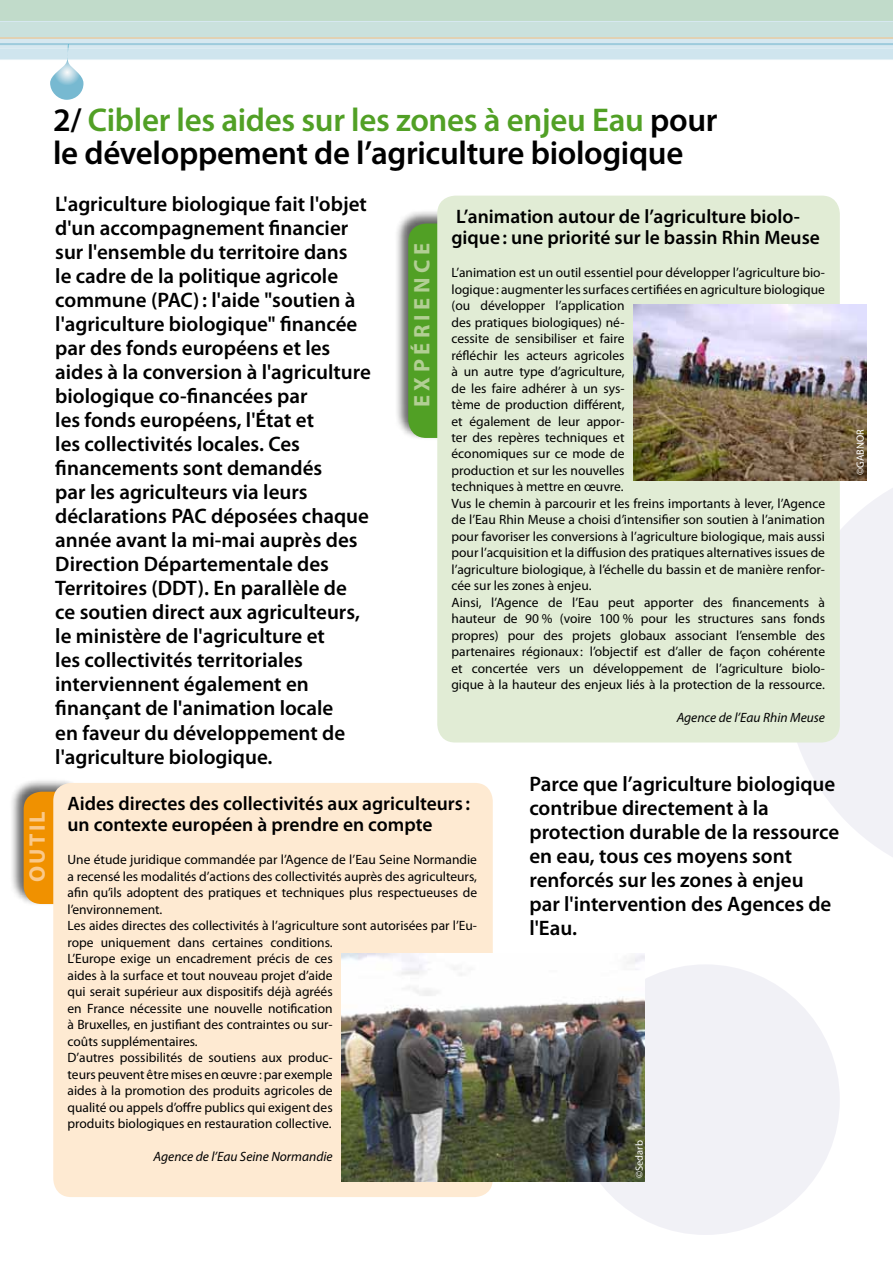
<style>
.page{position:relative;width:893px;height:1263px;background:#fff}
.page>*{position:absolute;margin:0;border:0;box-sizing:border-box;transform-origin:0 0}
.t1{font:600 33px/33px "Myriad Pro";letter-spacing:-.01em;color:#000}
.t2{font:700 22.5px "Myriad Pro";letter-spacing:.2em;color:#b2cf94}
.t3{font:700 22.5px "Myriad Pro";letter-spacing:.1em;color:#fac98b}
.t4{font:600 21px/24px "Myriad Pro";color:#000}
.t5{font:600 19.5px/21px "Myriad Pro";color:#000}
.t6{font:13.5px/16.5px "Myriad Pro";color:#000}
.t7{font:italic 13.5px "Myriad Pro";color:#000}
.t8{font:10.5px "Myriad Pro";color:#fff}
.s1{color:#51a025}
</style>
<div class="page">
<svg style="left:785px;top:480px;width:108px;height:377px;fill:#f1f1f6"></svg>
<div style="left:571px;top:964px;width:269px;height:271px;background:#f1f1f6;border-radius:50%"></div>
<svg style="left:0;top:20px;width:893px;height:23px;background:#d1e5e7"></svg>
<hr style="left:0;top:37px;width:893px;height:2px;background:#e1d1b3">
<div style="left:0;top:22px;width:893px;height:14px;background:#cae1dd"></div>
<div style="left:0;top:0;width:893px;height:20px;background:#c1dbca"></div>
<svg style="left:0;top:43px;width:893px;height:57px"></svg>
<div style="left:9px;top:777px;width:79px;height:129px;background:#000;opacity:.6"></div>
<div style="left:24px;top:792px;width:62px;height:112px;background:#f09100;border-radius:18px"></div>
<div style="left:53px;top:783px;width:440px;height:414px;background:#feead2;border-radius:18px"></div>
<div style="left:394px;top:209px;width:78px;height:231px;background:#000;opacity:.6"></div>
<div style="left:408px;top:223px;width:62px;height:215px;background:#51a025;border-radius:18px"></div>
<div style="left:437px;top:196px;width:403px;height:546px;background:#e1ecd5;border-radius:18px"></div>
<img style="left:633px;top:305px;width:234px;height:175px">
<img style="left:341px;top:953px;width:303px;height:228px">
<h2 class="t3" style="left:23px;top:882px;width:72px;rotate:-90deg">OUTIL</h2>
<h1 class="t1" style="left:53px;top:103px;width:666px">2/ <span class="s1">Cibler les aides sur les zones à enjeu Eau</span> pour le développement de l’agriculture biologique</h1>
<p class="t4" style="left:55px;top:192px;width:317px">L'agriculture biologique fait l'objet d'un accompagnement financier sur l'ensemble du territoire dans<br>le cadre de la politique agricole commune (PAC): l'aide "soutien à l'agriculture biologique" financée par des fonds européens et les aides à la conversion à l'agriculture biologique co-financées par<br>les fonds européens, l'État et<br>les collectivités locales. Ces financements sont demandés<br>par les agriculteurs via leurs déclarations PAC déposées chaque année avant la mi-mai auprès des<br>Direction Départementale des<br>Territoires (DDT). En parallèle de ce soutien direct aux agriculteurs, le ministère de l'agriculture et<br>les collectivités territoriales interviennent également en finançant de l'animation locale<br>en faveur du développement de l'agriculture biologique.</p>
<h3 class="t5" style="left:452px;top:205px;width:370px">L’animation autour de l’agriculture biolo&shy;gique: une priorité sur le bassin Rhin Meuse</h3>
<p class="t6" style="left:451px;top:264px;width:375px">L’animation est un outil essentiel pour développer l’agriculture bio&shy;logique: augmenter les surfaces certifiées en agriculture biologique (ou développer l’application<br>des pratiques biologiques) né-<br>cessite de sensibiliser et faire<br>réfléchir les acteurs agricoles<br>à un autre type d’agriculture,<br>de les faire adhérer à un sys-<br>tème de production différent,<br>et également de leur appor-<br>ter des repères techniques et<br>économiques sur ce mode de<br>production et sur les nouvelles<br>techniques à mettre en œuvre.<br>Vus le chemin à parcourir et les freins importants à lever, l’Agence de l’Eau Rhin Meuse a choisi d’intensifier son soutien à l’animation pour favoriser les conversions à l’agriculture biologique, mais aussi pour l’acquisition et la diffusion des pratiques alternatives issues de l’agriculture biologique, à l’échelle du bassin et de manière renfor&shy;cée sur les zones à enjeu.<br>Ainsi, l’Agence de l’Eau peut apporter des financements à hauteur de 90 % (voire 100 % pour les structures sans fonds propres) pour des projets globaux associant l’ensemble des partenaires régionaux : l’objectif est d’aller de façon cohérente et concertée vers un développement de l’agriculture biolo&shy;gique à la hauteur des enjeux liés à la protection de la ressource.</p>
<p class="t7" style="left:677px;top:710px;width:150px">Agence de l’Eau Rhin Meuse</p>
<h2 class="t2" style="left:407px;top:407px;width:166px;rotate:-90deg">EXPÉRIENCE</h2>
<h3 class="t5" style="left:68px;top:793px;width:404px">Aides directes des collectivités aux agriculteurs : un contexte européen à prendre en compte</h3>
<p class="t6" style="left:68px;top:851px;width:411px">Une étude juridique commandée par l’Agence de l’Eau Seine Normandie a recensé les modalités d’actions des collectivités auprès des agriculteurs, afin qu’ils adoptent des pratiques et techniques plus respectueuses de l’environnement.<br>Les aides directes des collectivités à l’agriculture sont autorisées par l’Eu&shy;rope uniquement dans certaines conditions.<br>L’Europe exige un encadrement précis de ces<br>aides à la surface et tout nouveau projet d’aide<br>qui serait supérieur aux dispositifs déjà agréés<br>en France nécessite une nouvelle notification<br>à Bruxelles, en justifiant des contraintes ou sur-<br>coûts supplémentaires.<br>D’autres possibilités de soutiens aux produc-<br>teurs peuvent être mises en œuvre : par exemple<br>aides à la promotion des produits agricoles de<br>qualité ou appels d’offre publics qui exigent des<br>produits biologiques en restauration collective.</p>
<p class="t7" style="left:154px;top:1148px;width:181px">Agence de l’Eau Seine Normandie</p>
<h3 class="t4" style="left:529px;top:771px;width:311px">Parce que l’agriculture biologique contribue directement à la protection durable de la ressource en eau, tous ces moyens sont renforcés sur les zones à enjeu par l'intervention des Agences de l'Eau.</h3>
<p class="t8" style="left:633px;top:1178px;width:40px;rotate:-90deg">©Sedarb</p>
<p class="t8" style="left:854px;top:475px;width:47px;rotate:-90deg">©GABNOR</p>
</div>
